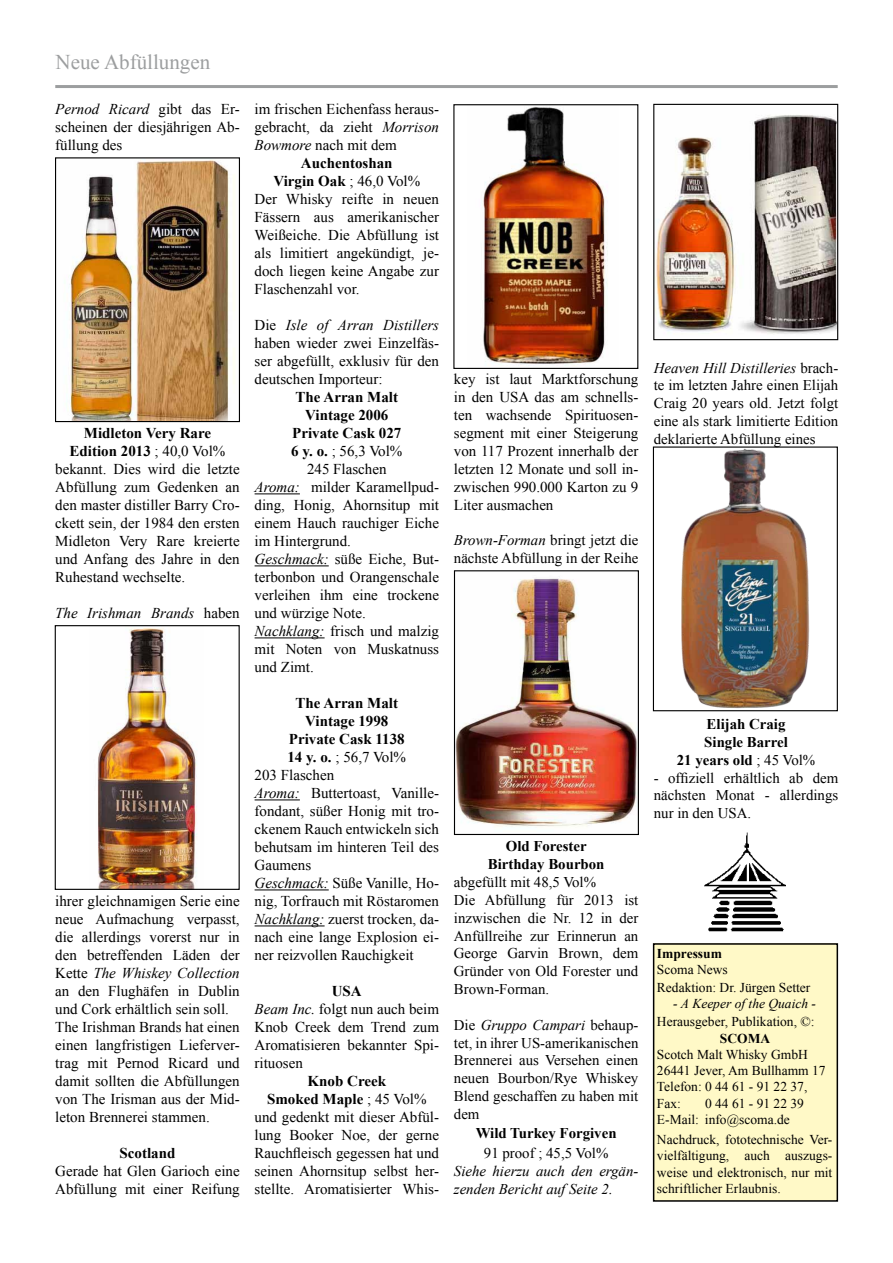
<style>
.page{position:relative;width:893px;height:1263px;background:#fff}
.page>*{position:absolute;margin:0;border:0;box-sizing:border-box;transform-origin:0 0}
.t1{font:21px "Times New Roman";color:#9c9e9f}
.t2{font:15px/18px "Times New Roman";color:#000;text-align:justify}
.t3{font:700 15px "Times New Roman";color:#000}
.t4{font:italic 15px "Times New Roman";color:#000}
.t5{font:14.85px/17.9px "Times New Roman";color:#000;text-align:justify}
.t6{font:700 14.85px/17.9px "Times New Roman";color:#000;text-align:center}
.t7{font:italic 14.85px/17.9px "Times New Roman";color:#000}
.t8{font:13.5px/16.5px "Times New Roman";color:#000}
.t9{font:italic 13.5px "Times New Roman";color:#000}
.t10{font:700 13.5px "Times New Roman";color:#000}
.s1{font-style:italic}
.s2{font-weight:400}
.s3{font-style:normal}
.s4{font-weight:700}
</style>
<div class="page">
<hr style="left:55px;top:85px;width:783px;height:3px;background:#9c9e9f">
<div style="left:654px;top:944px;width:183px;height:257px;background:#fff9c7"></div>
<div style="left:653px;top:943px;width:185px;height:259px;border:2px solid #000"></div>
<img style="left:704px;top:832px;width:81px;height:100px">
<img style="left:69px;top:160px;width:166px;height:260px">
<div style="left:55px;top:157px;width:185px;height:265px;border:1px solid #000"></div>
<img style="left:483px;top:106px;width:125px;height:260px">
<div style="left:453px;top:104px;width:185px;height:265px;border:1px solid #000"></div>
<img style="left:681px;top:448px;width:129px;height:261px">
<div style="left:653px;top:446px;width:185px;height:265px;border:1px solid #000"></div>
<img style="left:456px;top:578px;width:181px;height:249px">
<div style="left:454px;top:570px;width:185px;height:265px;border:1px solid #000"></div>
<img style="left:97px;top:628px;width:100px;height:260px">
<div style="left:55px;top:625px;width:185px;height:265px;border:1px solid #000"></div>
<img style="left:655px;top:115px;width:181px;height:219px">
<div style="left:653px;top:104px;width:185px;height:236px;border:1px solid #000"></div>
<hr style="left:255px;top:493px;width:45px;height:1px;background:#000">
<hr style="left:255px;top:565px;width:74px;height:1px;background:#000">
<hr style="left:255px;top:637px;width:70px;height:1px;background:#000">
<hr style="left:255px;top:799px;width:45px;height:1px;background:#000">
<hr style="left:255px;top:889px;width:74px;height:1px;background:#000">
<hr style="left:255px;top:925px;width:70px;height:1px;background:#000">
<h1 class="t1" style="left:56px;top:48px;width:156px">Neue Abfüllungen</h1>
<p class="t2" style="left:55px;top:100px;width:186px"><span class="s1">Pernod Ricard</span> gibt das Er&shy;scheinen der diesjährigen Ab&shy;füllung des</p>
<p class="t3" style="left:84px;top:423px;width:129px">Midleton Very Rare</p>
<p class="t3" style="left:70px;top:441px;width:157px">Edition 2013 <span class="s2">; 40,0 Vol%</span></p>
<p class="t2" style="left:55px;top:460px;width:186px">bekannt. Dies wird die letzte</p>
<p class="t2" style="left:55px;top:478px;width:186px">Abfüllung zum Gedenken an</p>
<p class="t2" style="left:55px;top:496px;width:186px">den master distiller Barry Cro-</p>
<p class="t2" style="left:55px;top:514px;width:186px">ckett sein, der 1984 den ersten</p>
<p class="t2" style="left:55px;top:532px;width:186px">Midleton Very Rare kreierte</p>
<p class="t2" style="left:55px;top:550px;width:186px">und Anfang des Jahre in den</p>
<p class="t2" style="left:55px;top:568px;width:131px">Ruhestand wechselte.</p>
<p class="t4" style="left:55px;top:603px;width:186px">The Irishman Brands <span class="s3">haben</span></p>
<p class="t2" style="left:55px;top:892px;width:186px;text-align:left">ihrer gleichnamigen Serie eine neue Aufmachung verpasst, die allerdings vorerst nur in den betreffenden Läden der<br>Kette <span class="s1">The Whiskey Collection </span>an den Flughäfen in Dublin und Cork erhältlich sein soll.<br>The Irishman Brands hat einen einen langfristigen Lieferver&shy;trag mit Pernod Ricard und damit sollten die Abfüllungen von The Irisman aus der Mid&shy;leton Brennerei stammen.</p>
<p class="t3" style="left:120px;top:1143px;width:57px">Scotland</p>
<p class="t2" style="left:55px;top:1162px;width:186px">Gerade hat Glen Garioch eine<br>Abfüllung mit einer Reifung</p>
<p class="t2" style="left:255px;top:100px;width:186px">im frischen Eichenfass heraus-</p>
<p class="t2" style="left:255px;top:118px;width:186px">gebracht, da zieht <span class="s1">Morrison</span></p>
<p class="t2" style="left:255px;top:136px;width:144px"><span class="s1">Bowmore</span> nach mit dem</p>
<p class="t3" style="left:301px;top:153px;width:93px">Auchentoshan</p>
<p class="t3" style="left:273px;top:171px;width:148px">Virgin Oak <span class="s2">; 46,0 Vol%</span></p>
<p class="t2" style="left:255px;top:190px;width:186px">Der Whisky reifte in neuen</p>
<p class="t2" style="left:255px;top:208px;width:186px">Fässern aus amerikanischer</p>
<p class="t2" style="left:255px;top:226px;width:186px">Weißeiche. Die Abfüllung ist</p>
<p class="t2" style="left:255px;top:244px;width:186px">als limitiert angekündigt, je-</p>
<p class="t2" style="left:255px;top:262px;width:186px">doch liegen keine Angabe zur</p>
<p class="t2" style="left:255px;top:280px;width:106px">Flaschenzahl vor.</p>
<p class="t2" style="left:255px;top:316px;width:186px">Die <span class="s1">Isle of Arran Distillers </span>haben wieder zwei Einzelfäs&shy;ser abgefüllt, exklusiv für den deutschen Importeur:</p>
<p class="t3" style="left:296px;top:387px;width:104px">The Arran Malt</p>
<p class="t3" style="left:305px;top:405px;width:85px">Vintage 2006</p>
<p class="t3" style="left:292px;top:423px;width:111px">Private Cask 027</p>
<p class="t2" style="left:291px;top:442px;width:113px"><span class="s4">6 y. o.</span> ; 56,3 Vol%</p>
<p class="t2" style="left:307px;top:460px;width:81px">245 Flaschen</p>
<p class="t2" style="left:255px;top:478px;width:186px"><span class="s1">Aroma:</span> milder Karamellpud-</p>
<p class="t2" style="left:255px;top:496px;width:186px">ding, Honig, Ahornsitup mit</p>
<p class="t2" style="left:255px;top:514px;width:186px">einem Hauch rauchiger Eiche</p>
<p class="t2" style="left:255px;top:532px;width:98px">im Hintergrund.</p>
<p class="t2" style="left:255px;top:550px;width:186px"><span class="s1">Geschmack:</span> süße Eiche, But-</p>
<p class="t2" style="left:255px;top:568px;width:186px">terbonbon und Orangenschale</p>
<p class="t2" style="left:255px;top:586px;width:186px">verleihen ihm eine trockene</p>
<p class="t2" style="left:255px;top:604px;width:113px">und würzige Note.</p>
<p class="t2" style="left:255px;top:622px;width:186px"><span class="s1">Nachklang:</span> frisch und malzig</p>
<p class="t2" style="left:255px;top:640px;width:186px">mit Noten von Muskatnuss</p>
<p class="t2" style="left:255px;top:658px;width:61px">und Zimt.</p>
<p class="t3" style="left:296px;top:693px;width:104px">The Arran Malt</p>
<p class="t3" style="left:305px;top:711px;width:85px">Vintage 1998</p>
<p class="t3" style="left:289px;top:729px;width:117px">Private Cask 1138</p>
<p class="t2" style="left:287px;top:748px;width:120px"><span class="s4">14 y. o.</span> ; 56,7 Vol%</p>
<p class="t2" style="left:255px;top:766px;width:81px">203 Flaschen</p>
<p class="t2" style="left:255px;top:784px;width:186px"><span class="s1">Aroma:</span> Buttertoast, Vanille-</p>
<p class="t2" style="left:255px;top:802px;width:186px">fondant, süßer Honig mit tro-</p>
<p class="t2" style="left:255px;top:820px;width:186px">ckenem Rauch entwickeln sich</p>
<p class="t2" style="left:255px;top:838px;width:186px">behutsam im hinteren Teil des</p>
<p class="t2" style="left:255px;top:856px;width:58px">Gaumens</p>
<p class="t2" style="left:255px;top:874px;width:186px"><span class="s1">Geschmack:</span> Süße Vanille, Ho-</p>
<p class="t2" style="left:255px;top:892px;width:186px">nig, Torfrauch mit Röstaromen</p>
<p class="t2" style="left:255px;top:910px;width:186px"><span class="s1">Nachklang:</span> zuerst trocken, da-</p>
<p class="t2" style="left:255px;top:928px;width:186px">nach eine lange Explosion ei-</p>
<p class="t2" style="left:255px;top:946px;width:161px">ner reizvollen Rauchigkeit</p>
<p class="t2" style="left:255px;top:982px;width:186px;text-align:left;text-indent:77px"><span class="s4">USA<br></span><span class="s1">Beam Inc.</span> folgt nun auch beim<br>Knob Creek dem Trend zum<br>Aromatisieren bekannter Spi&shy;rituosen</p>
<p class="t2" style="left:255px;top:1072px;width:186px;text-align:center"><span class="s4">Knob Creek<br>Smoked Maple</span> ; 45 Vol% und gedenkt mit dieser Abfül&shy;lung Booker Noe, der gerne<br>Rauchfleisch gegessen hat und seinen Ahornsitup selbst her&shy;stellte. Aromatisierter Whis-</p>
<p class="t2" style="left:454px;top:369px;width:186px">key ist laut Marktforschung in den USA das am schnells&shy;ten wachsende Spirituosen&shy;segment mit einer Steigerung von 117 Prozent innerhalb der letzten 12 Monate und soll in&shy;zwischen 990.000 Karton zu 9<br>Liter ausmachen</p>
<p class="t5" style="left:454px;top:531px;width:186px"><span class="s1">Brown-Forman</span> bringt jetzt die nächste Abfüllung in der Reihe</p>
<p class="t6" style="left:488px;top:837px;width:118px">Old Forester<br>Birthday Bourbon</p>
<p class="t5" style="left:454px;top:873px;width:186px;text-align:left">abgefüllt mit 48,5 Vol%<br>Die Abfüllung für 2013 ist inzwischen die Nr. 12 in der<br>Anfüllreihe zur Erinnerun an<br>George Garvin Brown, dem<br>Gründer von Old Forester und<br>Brown-Forman.</p>
<p class="t5" style="left:454px;top:1015px;width:186px">Die <span class="s1">Gruppo Campari</span> behaup&shy;tet, in ihrer US-amerikanischen Brennerei aus Versehen einen neuen Bourbon/Rye Whiskey Blend geschaffen zu haben mit dem</p>
<p class="t6" style="left:476px;top:1124px;width:142px">Wild Turkey Forgiven</p>
<p class="t5" style="left:484px;top:1144px;width:126px">91 proof ; 45,5 Vol%</p>
<p class="t7" style="left:454px;top:1161px;width:186px">Siehe hierzu auch den ergän&shy;zenden Bericht auf Seite 2.</p>
<p class="t5" style="left:654px;top:358px;width:186px"><span class="s1">Heaven Hill Distilleries</span> brach&shy;te im letzten Jahre einen Elijah Craig 20 years old. Jetzt folgt eine als stark limitierte Edition deklarierte Abfüllung eines</p>
<p class="t6" style="left:677px;top:715px;width:140px">Elijah Craig<br>Single Barrel<br>21 years old <span class="s2">; 45 Vol%</span></p>
<p class="t5" style="left:654px;top:768px;width:186px">- offiziell erhältlich ab dem nächsten Monat - allerdings nur in den USA.</p>
<p class="t10" style="left:657px;top:944px;width:67px">Impressum</p>
<p class="t8" style="left:657px;top:960px;width:155px;line-height:18px">Scoma News<br>Redaktion: Dr. Jürgen Setter</p>
<p class="t9" style="left:673px;top:995px;width:144px">- A Keeper of the Quaich -</p>
<p class="t8" style="left:657px;top:1013px;width:159px">Herausgeber, Publikation, ©:</p>
<p class="t10" style="left:720px;top:1029px;width:52px">SCOMA</p>
<p class="t8" style="left:657px;top:1046px;width:170px">Scotch Malt Whisky GmbH<br>26441 Jever, Am Bullhamm 17<br>Telefon: 0 44 61 - 91 22 37,<br>Fax:</p>
<p class="t8" style="left:657px;top:1095px;width:149px;text-indent:48px">0 44 61 - 91 22 39<br>E-Mail: info@scoma.de</p>
<p class="t8" style="left:657px;top:1131px;width:177px;text-align:justify">Nachdruck, fototechnische Ver&shy;vielfältigung, auch auszugs&shy;weise und elektronisch, nur mit schriftlicher Erlaubnis.</p>
</div>
